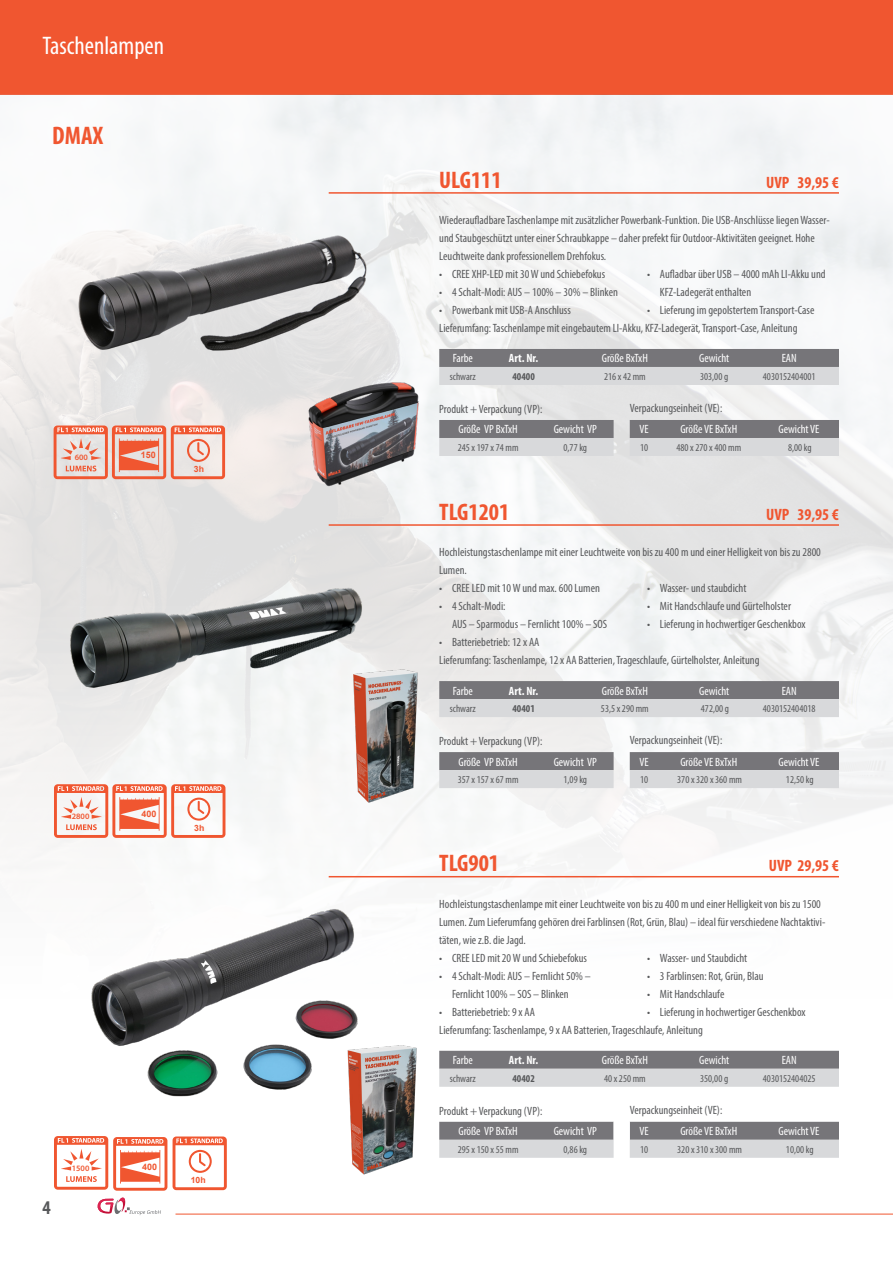
<style>
.page{position:relative;width:893px;height:1263px;background:#fff}
.page>*{position:absolute;margin:0;border:0;box-sizing:border-box;transform-origin:0 0}
.t1{font:condensed 25.5px "Myriad Pro";color:#fff}
.t2{font:700 condensed 25.5px "Myriad Pro";color:#f05630}
.t3{font:700 condensed 24px "Myriad Pro";color:#f05630}
.t4{font:700 condensed 19.5px "Myriad Pro";color:#57585a}
.t5{font:700 condensed 16.5px "Myriad Pro";color:#f05630}
.t6{font:condensed 12px/18px "Myriad Pro";color:#57585a}
.t7{font:condensed 12px "Myriad Pro";color:#fff}
.t8{font:700 condensed 12px "Myriad Pro";color:#fff}
.t9{font:condensed 10.5px "Myriad Pro";color:#57585a}
.t10{font:700 condensed 10.5px "Myriad Pro";color:#57585a}
.t11{font:700 9px "Arial";color:#f05630}
.t12{font:700 8.55px "Arial";color:#f05630}
.t13{font:600 8.25px "Myriad Pro";color:#f05630}
</style>
<div class="page">
<div style="left:0;top:0;width:893px;height:95px;background:#f05630"></div>
<hr style="left:176px;top:1214px;width:717px;height:1px;background:#f05630">
<svg style="left:97px;top:1197px;width:64px;height:18px"></svg>
<img style="left:0;top:94px;width:893px;height:784px">
<img style="left:54px;top:221px;width:335px;height:155px">
<div style="left:328px;top:141px;width:81px;height:44px;background:#f5f7f8"></div>
<hr style="left:329px;top:192px;width:510px;height:2px;background:#f05630">
<svg style="left:439px;top:349px;width:400px;height:36px;background:#a5a5a8"></svg>
<svg style="left:482px;top:420px;width:357px;height:36px;background:#a9a9ac"></svg>
<img style="left:241px;top:359px;width:241px;height:160px">
<img style="left:43px;top:558px;width:344px;height:169px">
<img style="left:328px;top:474px;width:81px;height:43px">
<hr style="left:329px;top:524px;width:510px;height:2px;background:#f05630">
<svg style="left:449px;top:681px;width:390px;height:36px;background:#a7a7aa"></svg>
<svg style="left:449px;top:752px;width:390px;height:36px;background:#aaaaad"></svg>
<img style="left:323px;top:665px;width:126px;height:141px">
<img style="left:91px;top:908px;width:267px;height:189px">
<img style="left:328px;top:825px;width:81px;height:43px">
<hr style="left:329px;top:876px;width:510px;height:1px;background:#f05630">
<svg style="left:445px;top:1051px;width:394px;height:36px;background:#a8a8ab"></svg>
<svg style="left:445px;top:1122px;width:394px;height:36px;background:#ababae"></svg>
<img style="left:320px;top:1039px;width:125px;height:136px">
<svg style="left:54px;top:425px;width:171px;height:54px;background:#ebafa0"></svg>
<svg style="left:54px;top:784px;width:171px;height:54px"></svg>
<svg style="left:173px;top:1136px;width:54px;height:54px"></svg>
<svg style="left:54px;top:1136px;width:113px;height:55px"></svg>
<h1 class="t1" style="left:43px;top:30px;width:123px">Taschenlampen</h1>
<h1 class="t2" style="left:52px;top:120px;width:52px">DMAX</h1>
<p class="t13" style="left:75px;top:452px;width:15px">600</p>
<p class="t11" style="left:141px;top:449px;width:16px">150</p>
<p class="t12" style="left:194px;top:464px;width:12px">3h</p>
<p class="t13" style="left:72px;top:811px;width:19px">2800</p>
<p class="t11" style="left:141px;top:808px;width:16px">400</p>
<p class="t12" style="left:194px;top:822px;width:12px">3h</p>
<h3 class="t4" style="left:43px;top:1195px;width:10px">4</h3>
<p class="t13" style="left:72px;top:1162px;width:19px">1500</p>
<p class="t11" style="left:142px;top:1161px;width:16px">400</p>
<p class="t12" style="left:191px;top:1175px;width:16px">10h</p>
<h2 class="t3" style="left:439px;top:165px;width:64px">ULG111</h2>
<h3 class="t5" style="left:766px;top:172px;width:74px">UVP 39,95 €</h3>
<p class="t6" style="left:439px;top:211px;width:392px">Wiederaufladbare Taschenlampe mit zusätzlicher Powerbank-Funktion. Die USB-Anschlüsse liegen Wasser&shy;und Staubgeschützt unter einer Schraubkappe – daher prefekt für Outdoor-Aktivitäten geeignet. Hohe<br>Leuchtweite dank professionellem Drehfokus.</p>
<p class="t6" style="left:439px;top:265px;width:167px">• CREE XHP-LED mit 30 W und Schiebefokus</p>
<p class="t6" style="left:439px;top:283px;width:180px">• 4 Schalt-Modi: AUS – 100% – 30% – Blinken</p>
<p class="t6" style="left:439px;top:301px;width:133px">• Powerbank mit USB-A Anschluss</p>
<p class="t6" style="left:660px;top:265px;width:167px;text-indent:-13px">• Aufladbar über USB – 4000 mAh LI-Akku und<br>KFZ-Ladegerät enthalten</p>
<p class="t6" style="left:439px;top:301px;width:377px;text-indent:208px">• Lieferung im gepolstertem Transport-Case<br>Lieferumfang: Taschenlampe mit eingebautem LI-Akku, KFZ-Ladegerät, Transport-Case, Anleitung</p>
<p class="t7" style="left:453px;top:351px;width:22px">Farbe</p>
<p class="t8" style="left:509px;top:351px;width:31px">Art. Nr.</p>
<p class="t7" style="left:602px;top:351px;width:48px">Größe BxTxH</p>
<p class="t7" style="left:699px;top:351px;width:32px">Gewicht</p>
<p class="t7" style="left:782px;top:351px;width:17px">EAN</p>
<p class="t9" style="left:450px;top:370px;width:28px">schwarz</p>
<p class="t10" style="left:512px;top:370px;width:24px">40400</p>
<p class="t9" style="left:604px;top:370px;width:43px">216 x 42 mm</p>
<p class="t9" style="left:700px;top:370px;width:30px">303,00 g</p>
<p class="t9" style="left:763px;top:370px;width:54px">4030152404001</p>
<p class="t6" style="left:439px;top:400px;width:105px">Produkt + Verpackung (VP):</p>
<p class="t6" style="left:630px;top:399px;width:94px">Verpackungseinheit (VE):</p>
<p class="t7" style="left:458px;top:422px;width:61px">Größe VP BxTxH</p>
<p class="t7" style="left:554px;top:422px;width:45px">Gewicht VP</p>
<p class="t7" style="left:640px;top:422px;width:11px">VE</p>
<p class="t7" style="left:680px;top:422px;width:58px">Größe VE BxTxH</p>
<p class="t7" style="left:778px;top:422px;width:42px">Gewicht VE</p>
<p class="t9" style="left:458px;top:441px;width:62px">245 x 197 x 74 mm</p>
<p class="t9" style="left:564px;top:441px;width:25px">0,77 kg</p>
<p class="t9" style="left:640px;top:441px;width:10px">10</p>
<p class="t9" style="left:676px;top:441px;width:66px">480 x 270 x 400 mm</p>
<p class="t9" style="left:788px;top:441px;width:25px">8,00 kg</p>
<h2 class="t3" style="left:439px;top:497px;width:72px">TLG1201</h2>
<h3 class="t5" style="left:766px;top:504px;width:74px">UVP 39,95 €</h3>
<p class="t6" style="left:439px;top:543px;width:383px">Hochleistungstaschenlampe mit einer Leuchtweite von bis zu 400 m und einer Helligkeit von bis zu 2800<br>Lumen.</p>
<p class="t6" style="left:439px;top:579px;width:162px">• CREE LED mit 10 W und max. 600 Lumen</p>
<p class="t6" style="left:452px;top:597px;width:157px;text-indent:-13px">• 4 Schalt-Modi:<br>AUS – Sparmodus – Fernlicht 100% – SOS</p>
<p class="t6" style="left:439px;top:633px;width:102px">• Batteriebetrieb: 12 x AA</p>
<p class="t6" style="left:647px;top:579px;width:101px">• Wasser- und staubdicht</p>
<p class="t6" style="left:647px;top:597px;width:145px">• Mit Handschlaufe und Gürtelholster</p>
<p class="t6" style="left:647px;top:615px;width:160px">• Lieferung in hochwertiger Geschenkbox</p>
<p class="t6" style="left:439px;top:651px;width:322px">Lieferumfang: Taschenlampe, 12 x AA Batterien, Trageschlaufe, Gürtelholster, Anleitung</p>
<p class="t7" style="left:453px;top:683px;width:22px">Farbe</p>
<p class="t8" style="left:509px;top:683px;width:31px">Art. Nr.</p>
<p class="t7" style="left:602px;top:683px;width:48px">Größe BxTxH</p>
<p class="t7" style="left:699px;top:683px;width:32px">Gewicht</p>
<p class="t7" style="left:782px;top:683px;width:17px">EAN</p>
<p class="t9" style="left:450px;top:702px;width:28px">schwarz</p>
<p class="t10" style="left:512px;top:702px;width:24px">40401</p>
<p class="t9" style="left:601px;top:702px;width:49px">53,5 x 290 mm</p>
<p class="t9" style="left:701px;top:702px;width:30px">472,00 g</p>
<p class="t9" style="left:763px;top:702px;width:54px">4030152404018</p>
<p class="t6" style="left:439px;top:732px;width:105px">Produkt + Verpackung (VP):</p>
<p class="t6" style="left:630px;top:731px;width:94px">Verpackungseinheit (VE):</p>
<p class="t7" style="left:458px;top:754px;width:61px">Größe VP BxTxH</p>
<p class="t7" style="left:554px;top:754px;width:45px">Gewicht VP</p>
<p class="t7" style="left:640px;top:754px;width:11px">VE</p>
<p class="t7" style="left:680px;top:754px;width:58px">Größe VE BxTxH</p>
<p class="t7" style="left:778px;top:754px;width:42px">Gewicht VE</p>
<p class="t9" style="left:458px;top:773px;width:62px">357 x 157 x 67 mm</p>
<p class="t9" style="left:564px;top:773px;width:25px">1,09 kg</p>
<p class="t9" style="left:640px;top:773px;width:10px">10</p>
<p class="t9" style="left:677px;top:773px;width:66px">370 x 320 x 360 mm</p>
<p class="t9" style="left:786px;top:773px;width:29px">12,50 kg</p>
<h2 class="t3" style="left:439px;top:848px;width:61px">TLG901</h2>
<h3 class="t5" style="left:769px;top:856px;width:72px">UVP 29,95 €</h3>
<p class="t6" style="left:439px;top:895px;width:388px">Hochleistungstaschenlampe mit einer Leuchtweite von bis zu 400 m und einer Helligkeit von bis zu 1500<br>Lumen. Zum Lieferumfang gehören drei Farblinsen (Rot, Grün, Blau) – ideal für verschiedene Nachtaktivi&shy;täten, wie z.B. die Jagd.</p>
<p class="t6" style="left:439px;top:949px;width:149px">• CREE LED mit 20 W und Schiebefokus</p>
<p class="t6" style="left:452px;top:967px;width:140px;text-indent:-13px">• 4 Schalt-Modi: AUS – Fernlicht 50% –<br>Fernlicht 100% – SOS – Blinken</p>
<p class="t6" style="left:439px;top:1003px;width:97px">• Batteriebetrieb: 9 x AA</p>
<p class="t6" style="left:647px;top:949px;width:102px">• Wasser- und Staubdicht</p>
<p class="t6" style="left:647px;top:967px;width:118px">• 3 Farblinsen: Rot, Grün, Blau</p>
<p class="t6" style="left:647px;top:985px;width:79px">• Mit Handschlaufe</p>
<p class="t6" style="left:439px;top:1003px;width:368px;text-indent:208px">• Lieferung in hochwertiger Geschenkbox<br>Lieferumfang: Taschenlampe, 9 x AA Batterien, Trageschlaufe, Anleitung</p>
<p class="t7" style="left:453px;top:1053px;width:22px">Farbe</p>
<p class="t8" style="left:509px;top:1053px;width:31px">Art. Nr.</p>
<p class="t7" style="left:602px;top:1053px;width:48px">Größe BxTxH</p>
<p class="t7" style="left:699px;top:1053px;width:32px">Gewicht</p>
<p class="t7" style="left:782px;top:1053px;width:17px">EAN</p>
<p class="t9" style="left:450px;top:1072px;width:28px">schwarz</p>
<p class="t10" style="left:512px;top:1072px;width:24px">40402</p>
<p class="t9" style="left:604px;top:1072px;width:43px">40 x 250 mm</p>
<p class="t9" style="left:700px;top:1072px;width:30px">350,00 g</p>
<p class="t9" style="left:763px;top:1072px;width:54px">4030152404025</p>
<p class="t6" style="left:439px;top:1102px;width:105px">Produkt + Verpackung (VP):</p>
<p class="t6" style="left:630px;top:1101px;width:94px">Verpackungseinheit (VE):</p>
<p class="t7" style="left:458px;top:1124px;width:61px">Größe VP BxTxH</p>
<p class="t7" style="left:554px;top:1124px;width:45px">Gewicht VP</p>
<p class="t7" style="left:640px;top:1124px;width:11px">VE</p>
<p class="t7" style="left:680px;top:1124px;width:58px">Größe VE BxTxH</p>
<p class="t7" style="left:778px;top:1124px;width:42px">Gewicht VE</p>
<p class="t9" style="left:458px;top:1143px;width:62px">295 x 150 x 55 mm</p>
<p class="t9" style="left:564px;top:1143px;width:25px">0,86 kg</p>
<p class="t9" style="left:640px;top:1143px;width:10px">10</p>
<p class="t9" style="left:677px;top:1143px;width:66px">320 x 310 x 300 mm</p>
<p class="t9" style="left:786px;top:1143px;width:29px">10,00 kg</p>
</div>
